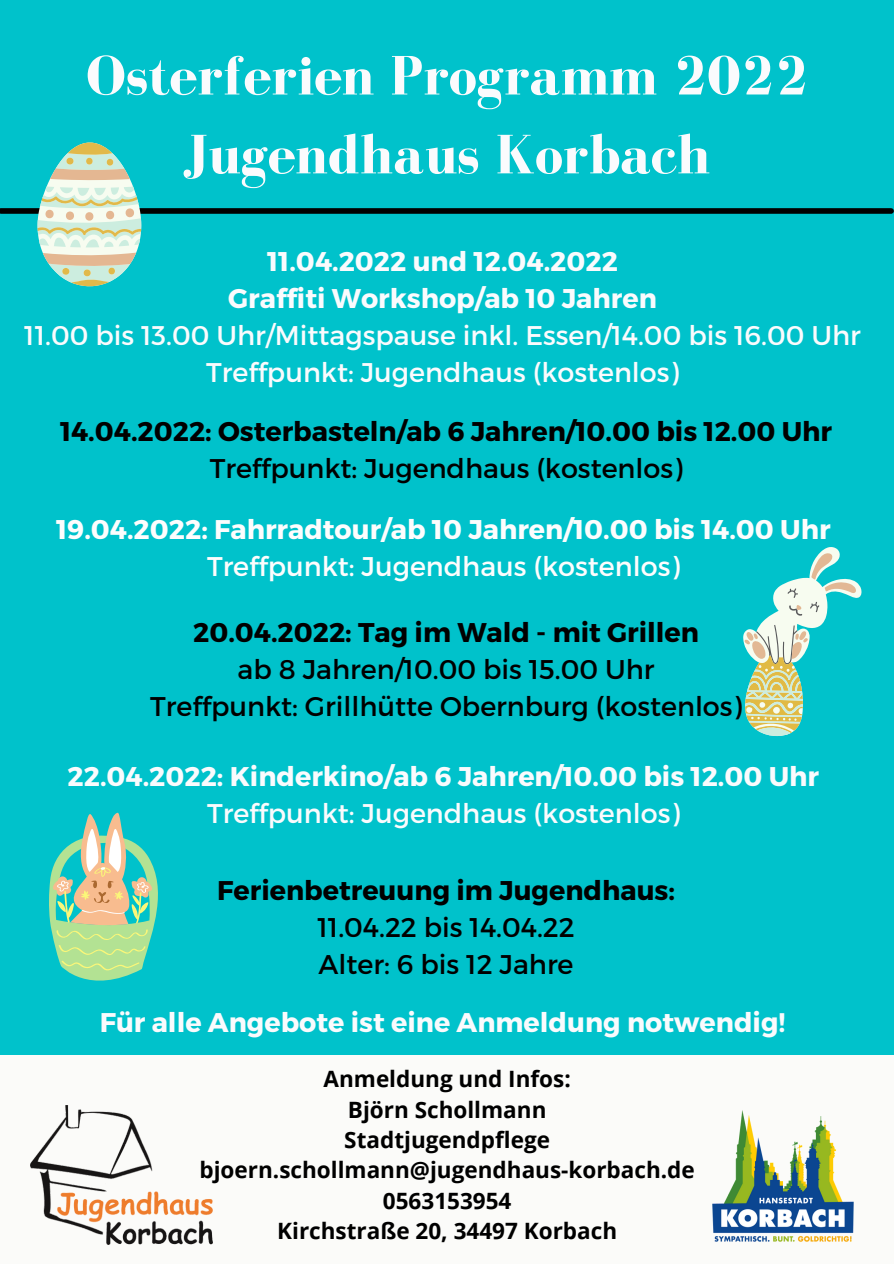
<style>
.page{position:relative;width:894px;height:1264px;background:#fff}
.page>*{position:absolute;margin:0;border:0;box-sizing:border-box;transform-origin:0 0}
.t1{font:700 57px "Bodoni FLF";color:#fafbfd}
.t2{font:700 27px "Montserrat";color:#fafbfd}
.t3{font:27px "Montserrat";color:#000}
.t4{font:27px "Montserrat";color:#fafbfd}
.t5{font:700 27px "Montserrat";color:#000}
.t6{font:700 27px "Montserrat";color:#fdfdfd}
.t7{font:27px "Montserrat";color:#fdfdfd}
.t8{font:700 22.5px "Open Sans";color:#000}
</style>
<div class="page">
<div style="left:0;top:0;width:893px;height:1263px;background:#00c2cb"></div>
<div style="left:0;top:1055px;width:893px;height:208px;background:#fbfbf9"></div>
<img style="left:712px;top:1110px;width:142px;height:132px">
<div style="left:1px;top:208px;width:889px;height:6px;background:#000"></div>
<img style="left:31px;top:1105px;width:181px;height:139px">
<svg style="left:743px;top:547px;width:118px;height:189px"></svg>
<svg style="left:38px;top:142px;width:103px;height:145px"></svg>
<svg style="left:49px;top:812px;width:109px;height:168px"></svg>
<p class="t1" style="left:86px;top:45px;width:723px">Osterferien Programm 2022</p>
<p class="t1" style="left:183px;top:123px;width:529px">Jugendhaus Korbach</p>
<p class="t2" style="left:267px;top:243px;width:352px">11.04.2022 und 12.04.2022</p>
<p class="t2" style="left:228px;top:280px;width:430px">Graffiti Workshop/ab 10 Jahren</p>
<p class="t4" style="left:24px;top:318px;width:837px">11.00 bis 13.00 Uhr/Mittagspause inkl. Essen/14.00 bis 16.00 Uhr</p>
<p class="t4" style="left:206px;top:355px;width:474px">Treffpunkt: Jugendhaus (kostenlos)</p>
<p class="t5" style="left:60px;top:414px;width:773px">14.04.2022: Osterbasteln/ab 6 Jahren/10.00 bis 12.00 Uhr</p>
<p class="t3" style="left:210px;top:451px;width:474px">Treffpunkt: Jugendhaus (kostenlos)</p>
<p class="t6" style="left:56px;top:512px;width:775px">19.04.2022: Fahrradtour/ab 10 Jahren/10.00 bis 14.00 Uhr</p>
<p class="t7" style="left:207px;top:549px;width:474px">Treffpunkt: Jugendhaus (kostenlos)</p>
<p class="t5" style="left:193px;top:614px;width:507px">20.04.2022: Tag im Wald - mit Grillen</p>
<p class="t3" style="left:237px;top:651px;width:418px">ab 8 Jahren/10.00 bis 15.00 Uhr</p>
<p class="t3" style="left:150px;top:688px;width:593px">Treffpunkt: Grillhütte Obernburg (kostenlos)</p>
<p class="t2" style="left:68px;top:759px;width:752px">22.04.2022: Kinderkino/ab 6 Jahren/10.00 bis 12.00 Uhr</p>
<p class="t4" style="left:207px;top:796px;width:474px">Treffpunkt: Jugendhaus (kostenlos)</p>
<p class="t5" style="left:217px;top:872px;width:459px">Ferienbetreuung im Jugendhaus:</p>
<p class="t3" style="left:317px;top:909px;width:259px">11.04.22 bis 14.04.22</p>
<p class="t3" style="left:318px;top:947px;width:256px">Alter: 6 bis 12 Jahre</p>
<p class="t2" style="left:100px;top:1004px;width:687px">Für alle Angebote ist eine Anmeldung notwendig!</p>
<p class="t8" style="left:323px;top:1063px;width:249px">Anmeldung und Infos:</p>
<p class="t8" style="left:348px;top:1093px;width:200px">Björn Schollmann</p>
<p class="t8" style="left:344px;top:1123px;width:207px">Stadtjugendpflege</p>
<p class="t8" style="left:199px;top:1154px;width:496px">bjoern.schollmann@jugendhaus-korbach.de</p>
<p class="t8" style="left:383px;top:1184px;width:130px">0563153954</p>
<p class="t8" style="left:277px;top:1215px;width:341px">Kirchstraße 20, 34497 Korbach</p>
</div>
